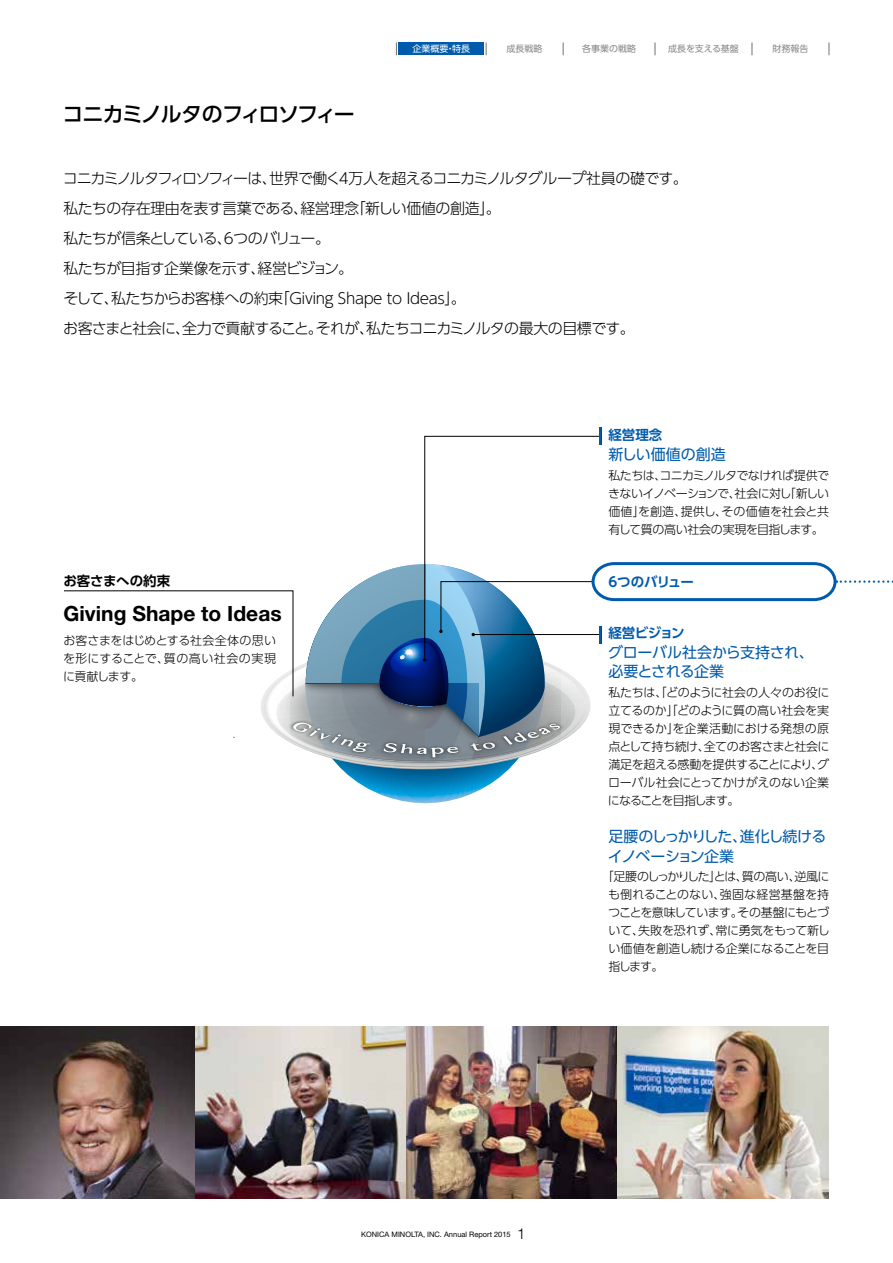
<style>
.page{position:relative;width:893px;height:1263px;background:#fff}
.page>*{position:absolute;margin:0;border:0;box-sizing:border-box;transform-origin:0 0}
.t1{font:700 21px "Helvetica Neue LT Std";color:#000}
.t2{font:500 21px "UD Shin Go Pro";letter-spacing:-.07em;color:#000}
.t3{font:300 15px/30px "UD Shin Go Pro";letter-spacing:-.045em;color:#000}
.t4{font:15px/19.5px "UD Shin Go Pro";letter-spacing:-.065em;color:#005bac}
.t5{font:15px/19.5px "UD Shin Go Pro";letter-spacing:-.03em;color:#005bac}
.t6{font:15px "UD Shin Go Pro";color:#005bac}
.t7{font:700 13.5px "UD Shin Go Pro De";letter-spacing:-.015em;color:#005bac}
.t8{font:700 13.5px "UD Shin Go Pro De";letter-spacing:-.005em;color:#000}
.t9{font:700 13.5px "UD Shin Go Pro De";letter-spacing:-.04em;color:#005bac}
.t10{font:300 12px/18px "UD Shin Go Pro";letter-spacing:-.035em;color:#000;text-align:justify}
.t11{font:9px "UD Shin Go Pro";color:#898989}
.t12{font:9px "UD Shin Go Pro";letter-spacing:-.025em;color:#898989}
.t13{font:9px "UD Shin Go Pro";color:#fff}
.t14{font:7.5px "Helvetica Neue LT Std";color:#000}
.s1{font-weight:300;font-size:15px}
</style>
<div class="page">
<img style="left:0;top:1027px;width:828px;height:172px">
<svg style="left:341px;top:769px;width:168px;height:35px"></svg>
<svg style="left:64px;top:436px;width:829px;height:333px"></svg>
<svg style="left:599px;top:428px;width:3px;height:17px"></svg>
<svg style="left:599px;top:626px;width:3px;height:17px"></svg>
<div style="left:399px;top:43px;width:85px;height:12px;background:#005bac"></div>
<svg style="left:752px;top:43px;width:1px;height:12px"></svg>
<svg style="left:655px;top:43px;width:1px;height:12px"></svg>
<svg style="left:563px;top:43px;width:1px;height:12px"></svg>
<svg style="left:486px;top:43px;width:1px;height:12px"></svg>
<svg style="left:396px;top:43px;width:1px;height:12px"></svg>
<svg style="left:829px;top:43px;width:1px;height:12px"></svg>
<h1 class="t2" style="left:62px;top:97px;width:294px">コニカミノルタのフィロソフィー</h1>
<p class="t13" style="left:412px;top:42px;width:59px">企業概要・特長</p>
<p class="t11" style="left:507px;top:42px;width:37px">成長戦略</p>
<p class="t11" style="left:582px;top:42px;width:56px">各事業の戦略</p>
<p class="t12" style="left:668px;top:42px;width:72px">成長を支える基盤</p>
<p class="t11" style="left:772px;top:42px;width:37px">財務報告</p>
<p class="t3" style="left:63px;top:163px;width:627px">コニカミノルタフィロソフィーは、世界で働く4万人を超えるコニカミノルタグループ社員の礎です。私たちの存在理由を表す言葉である、経営理念「新しい価値の創造」。<br>私たちが信条としている、6つのバリュー。<br>私たちが目指す企業像を示す、経営ビジョン。<br>そして、私たちからお客様への約束「Giving Shape to Ideas」。<br>お客さまと社会に、全力で貢献すること。それが、私たちコニカミノルタの最大の目標です。</p>
<p class="t7" style="left:608px;top:423px;width:55px">経営理念</p>
<p class="t6" style="left:608px;top:442px;width:119px">新しい価値の創造</p>
<p class="t8" style="left:63px;top:570px;width:108px">お客さまへの約束</p>
<h1 class="t1" style="left:64px;top:600px;width:220px">Giving Shape to Ideas</h1>
<p class="t10" style="left:63px;top:631px;width:214px">お客さまをはじめとする社会全体の思いを形にすることで、質の高い社会の実現に貢献します。</p>
<p class="t10" style="left:608px;top:466px;width:223px">私たちは、コニカミノルタでなければ提供できないイノベーションで、社会に対し「新しい価値」を創造、提供し、その価値を社会と共有して質の高い社会の実現を目指します。</p>
<p class="t9" style="left:608px;top:571px;width:87px">6つのバリュー</p>
<p class="t7" style="left:608px;top:622px;width:78px">経営ビジョン</p>
<p class="t5" style="left:608px;top:642px;width:207px">グローバル社会から支持され、必要とされる企業</p>
<p class="t10" style="left:608px;top:683px;width:223px">私たちは、「どのように社会の人々のお役に立てるのか」「どのように質の高い社会を実現できるか」を企業活動における発想の原点として持ち続け、全てのお客さまと社会に満足を超える感動を提供することにより、グローバル社会にとってかけがえのない企業になることを目指します。</p>
<p class="t4" style="left:608px;top:826px;width:220px">足腰のしっかりした、進化し続けるイノベーション企業</p>
<p class="t10" style="left:608px;top:867px;width:223px;text-indent:-6px">「足腰のしっかりした」とは、質の高い、逆風にも倒れることのない、強固な経営基盤を持つことを意味しています。その基盤にもとづいて、失敗を恐れず、常に勇気をもって新しい価値を創造し続ける企業になることを目指します。</p>
<p class="t14" style="left:361px;top:1230px;width:166px">KONICA MINOLTA, INC. Annual Report 2015 <span class="s1">1</span></p>
</div>
